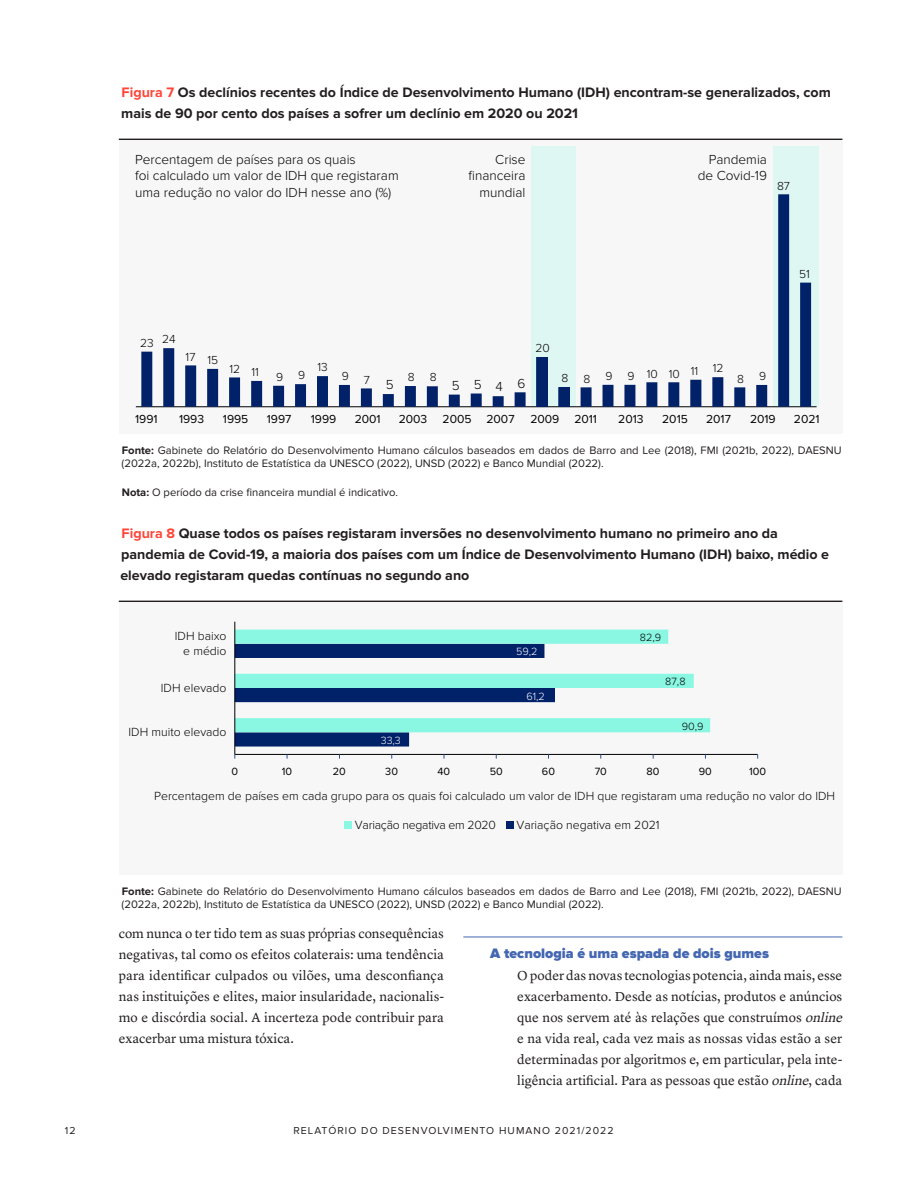
<style>
.page{position:relative;width:918px;height:1188px;background:#fff}
.page>*{position:absolute;margin:0;border:0;box-sizing:border-box;transform-origin:0 0}
.t1{font:700 14.25px/21px "Proxima Nova";color:#231f20}
.t2{font:900 14.25px "Proxima Nova";color:#4467b1}
.t3{font:300 13.65px/16.4px "Proxima Nova";color:#000;text-align:right}
.t4{font:13.5px/21px "Lyon Text";color:#231f20;text-align:justify}
.t5{font:300 12.3px/14.7px "Proxima Nova";color:#000;text-align:right}
.t6{font:300 12.3px "Proxima Nova";letter-spacing:-.02em;color:#000}
.t7{font:12px "Proxima Nova";color:#000}
.t8{font:300 12px "Proxima Nova";color:#000}
.t9{font:11.25px/13.5px "Proxima Nova";color:#231f20}
.t10{font:10.8px "Proxima Nova";color:#000}
.t11{font:300 10.8px "Proxima Nova";color:#fff}
.t12{font:300 10.8px "Proxima Nova";color:#000}
.t13{font:10.5px "Proxima Nova";letter-spacing:.1em;color:#231f20}
.s1{color:#ff4538}
.s2{font-size:13.65px}
.s3{font-weight:700}
.s4{font-style:italic}
</style>
<div class="page">
<hr style="left:463px;top:937px;width:379px;height:1px;background:#4467b1">
<hr style="left:119px;top:139px;width:723px;height:1px;background:#231f20">
<div style="left:119px;top:140px;width:723px;height:294px;background:#f7f7f7"></div>
<div style="left:531px;top:147px;width:44px;height:260px;background:#dff7f3"></div>
<div style="left:773px;top:147px;width:46px;height:260px;background:#dff7f3"></div>
<hr style="left:136px;top:406px;width:681px;height:1px;background:#000">
<svg style="left:141px;top:194px;width:670px;height:213px"></svg>
<hr style="left:119px;top:601px;width:723px;height:1px;background:#231f20">
<div style="left:119px;top:602px;width:723px;height:273px;background:#f7f7f7"></div>
<svg style="left:235px;top:732px;width:320px;height:15px"></svg>
<svg style="left:235px;top:630px;width:475px;height:102px"></svg>
<hr style="left:235px;top:754px;width:523px;height:1px;background:#000">
<hr style="left:234px;top:622px;width:1px;height:132px;background:#000">
<div style="left:345px;top:821px;width:7px;height:7px;background:#89f7e2"></div>
<div style="left:506px;top:821px;width:7px;height:7px;background:#012169"></div>
<p class="t1" style="left:121px;top:82px;width:711px"><span class="s1">Figura 7</span> Os declínios recentes do Índice de Desenvolvimento Humano (IDH) encontram-se generalizados, com mais de 90 por cento dos países a sofrer um declínio em 2020 ou 2021</p>
<p class="t3" style="left:135px;top:152px;width:265px;text-align:left">Percentagem de países para os quais<br>foi calculado um valor de IDH que registaram uma redução no valor do IDH nesse ano (%)</p>
<p class="t3" style="left:469px;top:152px;width:58px">Crise financeira mundial</p>
<p class="t3" style="left:698px;top:152px;width:71px">Pandemia de Covid-19</p>
<p class="t8" style="left:777px;top:180px;width:14px">87</p>
<p class="t8" style="left:140px;top:336px;width:37px">23 24</p>
<p class="t8" style="left:186px;top:353px;width:34px">17 15</p>
<p class="t8" style="left:230px;top:365px;width:31px">12 11</p>
<p class="t8" style="left:276px;top:371px;width:31px">9 9</p>
<p class="t8" style="left:317px;top:362px;width:12px">13</p>
<p class="t8" style="left:342px;top:372px;width:53px">97<span class="s2">5</span></p>
<p class="t8" style="left:408px;top:372px;width:30px">8 8</p>
<p class="t3" style="left:452px;top:377px;width:75px">5546</p>
<p class="t8" style="left:536px;top:343px;width:16px">20</p>
<p class="t8" style="left:562px;top:368px;width:163px">8 8 9 9 101011 12</p>
<p class="t8" style="left:737px;top:372px;width:31px">8 9</p>
<p class="t8" style="left:799px;top:268px;width:12px">51</p>
<p class="t7" style="left:135px;top:412px;width:24px">1991</p>
<p class="t7" style="left:179px;top:412px;width:27px">1993</p>
<p class="t7" style="left:223px;top:412px;width:27px">1995</p>
<p class="t7" style="left:267px;top:412px;width:26px">1997</p>
<p class="t7" style="left:311px;top:412px;width:27px">1999</p>
<p class="t7" style="left:355px;top:412px;width:27px">2001</p>
<p class="t7" style="left:399px;top:412px;width:30px">2003</p>
<p class="t7" style="left:443px;top:412px;width:74px">2005 2007</p>
<p class="t7" style="left:530px;top:412px;width:68px">2009 2011</p>
<p class="t7" style="left:618px;top:412px;width:27px">2013</p>
<p class="t7" style="left:662px;top:412px;width:27px">2015</p>
<p class="t7" style="left:706px;top:412px;width:26px">2017</p>
<p class="t7" style="left:750px;top:412px;width:27px">2019</p>
<p class="t7" style="left:794px;top:412px;width:27px">2021</p>
<p class="t9" style="left:122px;top:443px;width:721px"><span class="s3">Fonte:</span> Gabinete do Relatório do Desenvolvimento Humano cálculos baseados em dados de Barro and Lee (2018), FMI (2021b, 2022), DAESNU (2022a, 2022b), Instituto de Estatística da UNESCO (2022), UNSD (2022) e Banco Mundial (2022).</p>
<p class="t9" style="left:122px;top:485px;width:278px"><span class="s3">Nota:</span> O período da crise financeira mundial é indicativo.</p>
<p class="t1" style="left:120px;top:523px;width:710px"><span class="s1">Figura 8</span> Quase todos os países registaram inversões no desenvolvimento humano no primeiro ano da pandemia de Covid-19, a maioria dos países com um Índice de Desenvolvimento Humano (IDH) baixo, médio e elevado registaram quedas contínuas no segundo ano</p>
<p class="t5" style="left:175px;top:629px;width:53px">IDH baixo e médio</p>
<p class="t11" style="left:516px;top:647px;width:23px">59,2</p>
<p class="t12" style="left:640px;top:633px;width:23px">82,9</p>
<p class="t5" style="left:161px;top:681px;width:67px">IDH elevado</p>
<p class="t11" style="left:527px;top:691px;width:20px">61,2</p>
<p class="t12" style="left:665px;top:677px;width:22px">87,8</p>
<p class="t5" style="left:129px;top:725px;width:100px">IDH muito elevado</p>
<p class="t11" style="left:381px;top:735px;width:22px">33,3</p>
<p class="t12" style="left:682px;top:721px;width:23px">90,9</p>
<p class="t10" style="left:231px;top:765px;width:8px">0</p>
<p class="t10" style="left:282px;top:765px;width:12px">10</p>
<p class="t10" style="left:333px;top:765px;width:15px">20</p>
<p class="t10" style="left:385px;top:765px;width:14px">30</p>
<p class="t10" style="left:438px;top:765px;width:14px">40</p>
<p class="t10" style="left:490px;top:765px;width:15px">50</p>
<p class="t10" style="left:542px;top:765px;width:15px">60</p>
<p class="t10" style="left:595px;top:765px;width:14px">70</p>
<p class="t10" style="left:647px;top:765px;width:14px">80</p>
<p class="t10" style="left:699px;top:765px;width:15px">90</p>
<p class="t10" style="left:749px;top:765px;width:18px">100</p>
<p class="t5" style="left:154px;top:789px;width:683px">Percentagem de países em cada grupo para os quais foi calculado um valor de IDH que registaram uma redução no valor do IDH</p>
<p class="t6" style="left:355px;top:819px;width:142px">Variação negativa em 2020</p>
<p class="t5" style="left:516px;top:818px;width:145px">Variação negativa em 2021</p>
<p class="t9" style="left:122px;top:884px;width:721px"><span class="s3">Fonte:</span> Gabinete do Relatório do Desenvolvimento Humano cálculos baseados em dados de Barro and Lee (2018), FMI (2021b, 2022), DAESNU (2022a, 2022b), Instituto de Estatística da UNESCO (2022), UNSD (2022) e Banco Mundial (2022).</p>
<p class="t4" style="left:119px;top:922px;width:327px">com nunca o ter tido tem as suas próprias consequências negativas, tal como os efeitos colaterais: uma tendência para identificar culpados ou vilões, uma desconfiança nas instituições e elites, maior insularidade, nacionalis&shy;mo e discórdia social. A incerteza pode contribuir para exacerbar uma mistura tóxica.</p>
<p class="t2" style="left:490px;top:946px;width:280px">A tecnologia é uma espada de dois gumes</p>
<p class="t4" style="left:517px;top:964px;width:331px;text-align:left">O poder das novas tecnologias potencia, ainda mais, esse exacerbamento. Desde as notícias, produtos e anúncios que nos servem até às relações que construímos <span class="s4">online </span>e na vida real, cada vez mais as nossas vidas estão a ser determinadas por algoritmos e, em particular, pela inte&shy;ligência artificial. Para as pessoas que estão <span class="s4">online</span>, cada</p>
<p class="t13" style="left:65px;top:1124px;width:12px">12</p>
<p class="t13" style="left:294px;top:1124px;width:322px">RELATÓRIO DO DESENVOLVIMENTO HUMANO 2021/2022</p>
</div>
